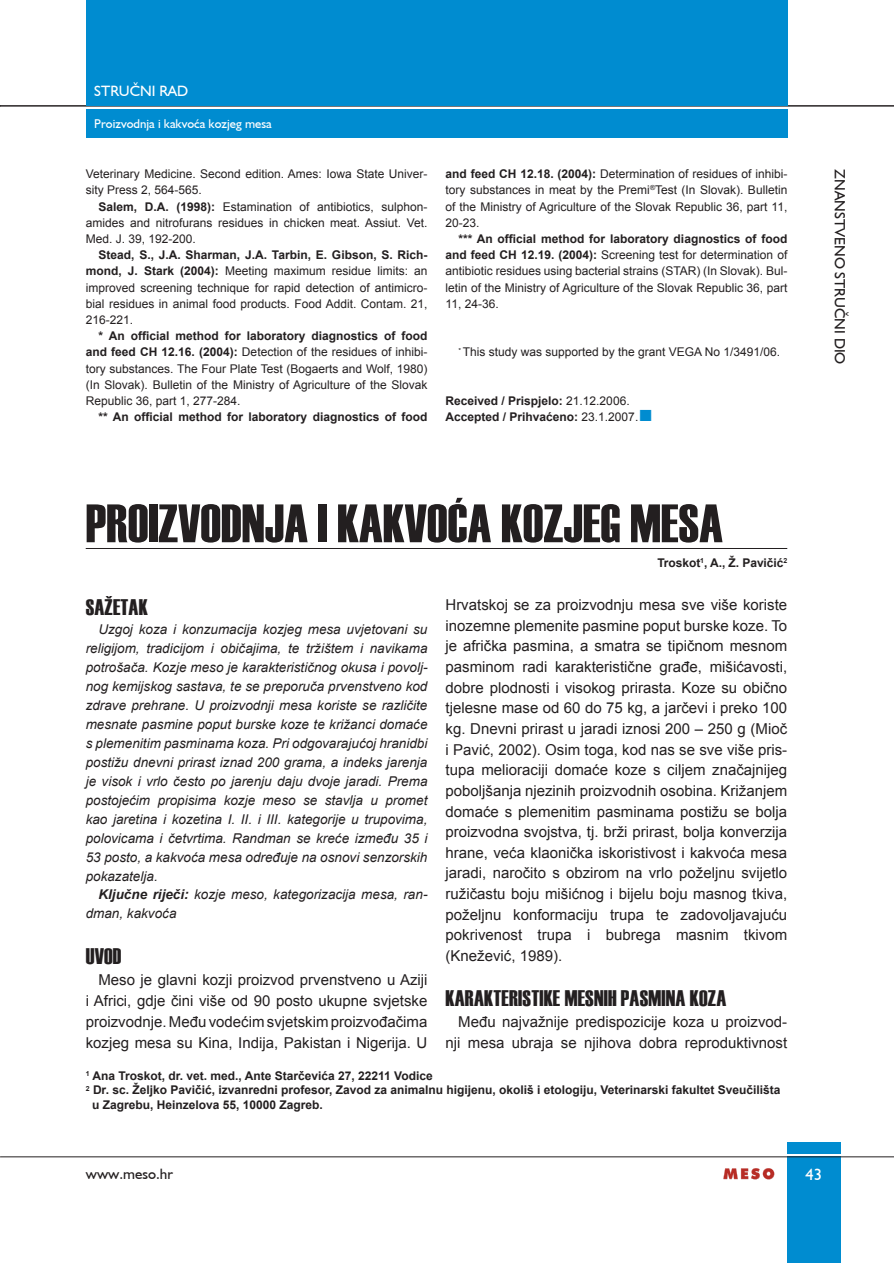
<style>
.page{position:relative;width:894px;height:1263px;background:#fff}
.page>*{position:absolute;margin:0;border:0;box-sizing:border-box;transform-origin:0 0}
.t1{font:54px "Haettenschweiler";color:#231f20}
.t2{font:22.5px "Haettenschweiler";letter-spacing:.01em;color:#231f20}
.t3{font:16.5px "Humanist 521 BT";color:#fff}
.t4{font:15px/20.5px "Arial";color:#231f20;text-align:justify}
.t5{font:15px "Humanist 521 BT";color:#231f20}
.t6{font:15px "Humanist 521 BT";color:#fff}
.t7{font:italic 13.5px/18.9px "Arial";color:#231f20;text-align:justify}
.t8{font:12.75px "Humanist 521 BT";color:#fff}
.t9{font:12px/16.2px "Arial";color:#231f20;text-align:justify}
.t10{font:700 12px/16.2px "Arial";color:#231f20}
.s1{font-weight:700}
.s2{font-weight:400}
.s3{font-weight:400;font-size:24px;color:#008cd0}
</style>
<div class="page">
<hr style="left:0;top:105px;width:894px;height:1px;background:#231f20">
<svg style="left:723px;top:1168px;width:51px;height:11px"></svg>
<div style="left:86px;top:0;width:701px;height:106px;background:#008cd0"></div>
<div style="left:787px;top:1156px;width:54px;height:106px;background:#008cd0"></div>
<hr style="left:1px;top:1156px;width:893px;height:1px;background:#231f20">
<div style="left:787px;top:1142px;width:54px;height:11px;background:#008cd0"></div>
<div style="left:86px;top:109px;width:701px;height:28px;background:#008cd0"></div>
<hr style="left:86px;top:548px;width:701px;height:1px;background:#231f20">
<p class="t6" style="left:94px;top:82px;width:96px">STRUČNI RAD</p>
<p class="t8" style="left:94px;top:116px;width:179px">Proizvodnja i kakvoća kozjeg mesa</p>
<p class="t9" style="left:86px;top:166px;width:343px">Veterinary Medicine. Second edition. Ames: Iowa State Univer&shy;sity Press 2, 564-565.</p>
<p class="t9" style="left:86px;top:198px;width:343px;text-indent:13px"><span class="s1">Salem, D.A. (1998):</span> Estamination of antibiotics, sulphon&shy;amides and nitrofurans residues in chicken meat. Assiut. Vet.<br>Med. J. 39, 192-200.</p>
<p class="t9" style="left:86px;top:247px;width:343px;text-indent:13px"><span class="s1">Stead, S., J.A. Sharman, J.A. Tarbin, E. Gibson, S. Rich&shy;mond, J. Stark (2004):</span> Meeting maximum residue limits: an improved screening technique for rapid detection of antimicro&shy;bial residues in animal food products. Food Addit. Contam. 21, 216-221.</p>
<p class="t9" style="left:86px;top:328px;width:343px;text-indent:13px"><span class="s1">* An official method for laboratory diagnostics of food and feed CH 12.16. (2004):</span> Detection of the residues of inhibi&shy;tory substances. The Four Plate Test (Bogaerts and Wolf, 1980) (In Slovak). Bulletin of the Ministry of Agriculture of the Slovak Republic 36, part 1, 277-284.</p>
<p class="t10" style="left:99px;top:409px;width:331px">** An official method for laboratory diagnostics of food</p>
<p class="t9" style="left:446px;top:166px;width:343px"><span class="s1">and feed CH 12.18. (2004):</span> Determination of residues of inhibi&shy;tory substances in meat by the Premi<sup>®</sup>Test (In Slovak). Bulletin of the Ministry of Agriculture of the Slovak Republic 36, part 11, 20-23.</p>
<p class="t9" style="left:446px;top:231px;width:343px;text-indent:13px"><span class="s1">*** An official method for laboratory diagnostics of food and feed CH 12.19. (2004):</span> Screening test for determination of antibiotic residues using bacterial strains (STAR) (In Slovak). Bul&shy;letin of the Ministry of Agriculture of the Slovak Republic 36, part 11, 24-36.</p>
<p class="t9" style="left:458px;top:344px;width:323px"><sup>*</sup> This study was supported by the grant VEGA No 1/3491/06.</p>
<p class="t10" style="left:446px;top:393px;width:209px">Received / Prispjelo: <span class="s2">21.12.2006.<br></span>Accepted / Prihvaćeno: <span class="s2">23.1.2007.</span><span class="s3">■</span></p>
<p class="t5" style="left:849px;top:169px;width:196px;rotate:90deg">ZNANSTVENO STRUČNI DIO</p>
<h1 class="t1" style="left:86px;top:486px;width:639px">PROIZVODNJA I KAKVOĆA KOZJEG MESA</h1>
<p class="t10" style="left:657px;top:554px;width:131px">Troskot<sup>1</sup>, A., Ž. Pavičić<sup>2</sup></p>
<h2 class="t2" style="left:86px;top:592px;width:64px">SAŽETAK</h2>
<p class="t7" style="left:86px;top:620px;width:343px;text-indent:13px">Uzgoj koza i konzumacija kozjeg mesa uvjetovani su religijom, tradicijom i običajima, te tržištem i navikama potrošača. Kozje meso je karakterističnog okusa i povolj&shy;nog kemijskog sastava, te se preporuča prvenstveno kod zdrave prehrane. U proizvodnji mesa koriste se različite mesnate pasmine poput burske koze te križanci domaće s plemenitim pasminama koza. Pri odgovarajućoj hranidbi postižu dnevni prirast iznad 200 grama, a indeks jarenja je visok i vrlo često po jarenju daju dvoje jaradi. Prema postojećim propisima kozje meso se stavlja u promet kao jaretina i kozetina I. II. i III. kategorije u trupovima, polovicama i četvrtima. Randman se kreće između 35 i 53 posto, a kakvoća mesa određuje na osnovi senzorskih pokazatelja.</p>
<p class="t7" style="left:86px;top:885px;width:343px;text-indent:13px"><span class="s1">Ključne riječi:</span> kozje meso, kategorizacija mesa, ran&shy;dman, kakvoća</p>
<h2 class="t2" style="left:86px;top:940px;width:37px">UVOD</h2>
<p class="t4" style="left:86px;top:969px;width:343px;line-height:21px;text-indent:13px">Meso je glavni kozji proizvod prvenstveno u Aziji i Africi, gdje čini više od 90 posto ukupne svjetske proizvodnje. Među vodećim svjetskim proizvođačima kozjeg mesa su Kina, Indija, Pakistan i Nigerija. U</p>
<p class="t4" style="left:446px;top:594px;width:343px">Hrvatskoj se za proizvodnju mesa sve više koriste inozemne plemenite pasmine poput burske koze. To je afrička pasmina, a smatra se tipičnom mesnom pasminom radi karakteristične građe, mišićavosti, dobre plodnosti i visokog prirasta. Koze su obično tjelesne mase od 60 do 75 kg, a jarčevi i preko 100 kg. Dnevni prirast u jaradi iznosi 200 – 250 g (Mioč i Pavić, 2002). Osim toga, kod nas se sve više pris&shy;tupa melioraciji domaće koze s ciljem značajnijeg poboljšanja njezinih proizvodnih osobina. Križanjem domaće s plemenitim pasminama postižu se bolja proizvodna svojstva, tj. brži prirast, bolja konverzija hrane, veća klaonička iskoristivost i kakvoća mesa jaradi, naročito s obzirom na vrlo poželjnu svijetlo ružičastu boju mišićnog i bijelu boju masnog tkiva, poželjnu konformaciju trupa te zadovoljavajuću pokrivenost trupa i bubrega masnim tkivom (Knežević, 1989).</p>
<h2 class="t2" style="left:446px;top:982px;width:282px">KARAKTERISTIKE MESNIH PASMINA KOZA</h2>
<p class="t4" style="left:446px;top:1011px;width:343px;line-height:21px;text-align:right">Među najvažnije predispozicije koza u proizvod&shy;nji mesa ubraja se njihova dobra reproduktivnost</p>
<p class="t10" style="left:86px;top:1068px;width:348px"><sup>1</sup> Ana Troskot, dr. vet. med., Ante Starčevića 27, 22211 Vodice</p>
<p class="t10" style="left:86px;top:1082px;width:696px"><sup>2</sup> Dr. sc. Željko Pavičić, izvanredni profesor, Zavod za animalnu higijenu, okoliš i etologiju, Veterinarski fakultet Sveučilišta</p>
<p class="t10" style="left:92px;top:1096px;width:232px">u Zagrebu, Heinzelova 55, 10000 Zagreb.</p>
<p class="t5" style="left:86px;top:1164px;width:89px">www.meso.hr</p>
<h3 class="t3" style="left:806px;top:1163px;width:18px">43</h3>
</div>
